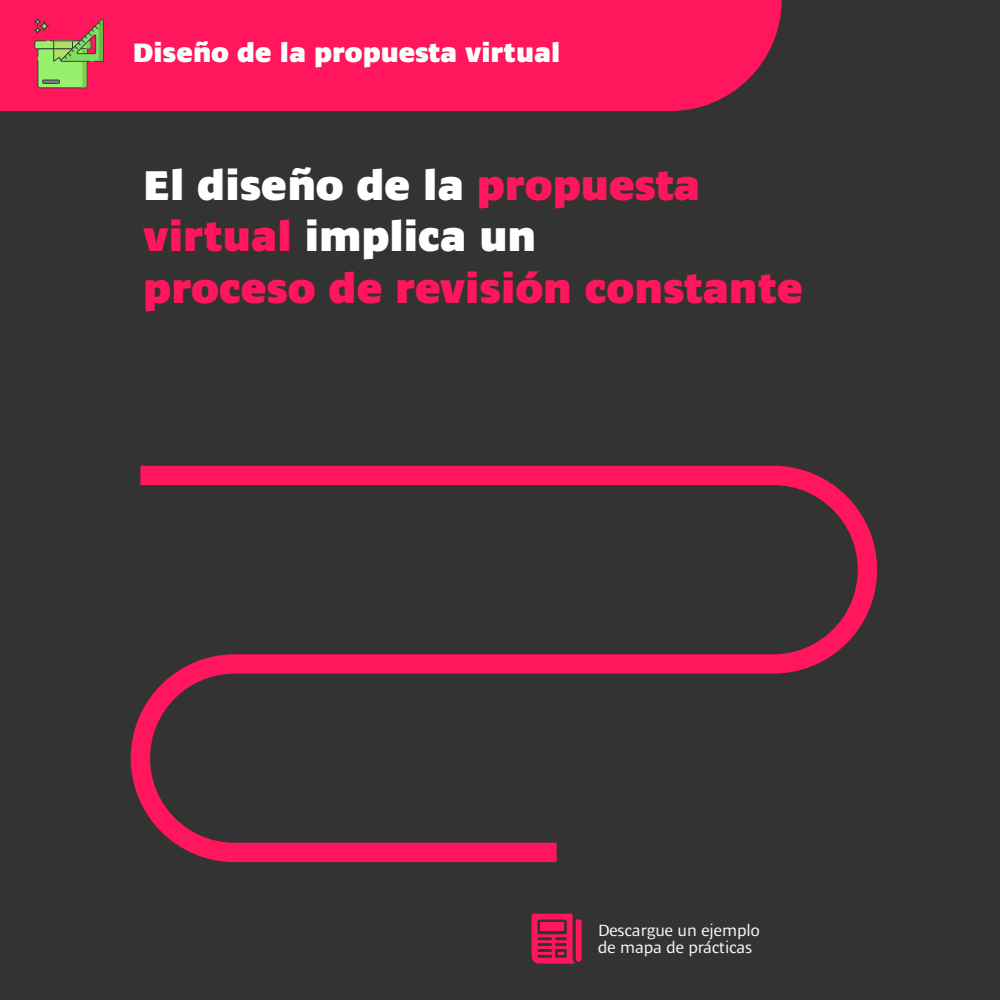
<style>
.page{position:relative;width:1000px;height:1000px;background:#333}
.page>*{position:absolute;margin:0;border:0;box-sizing:border-box;transform-origin:0 0}
.t1{font:800 42.6px/51.1px "Ardoise Std";color:#ff165d}
.t2{font:800 27.25px "Ardoise Std";color:#fff}
.t3{font:16.6px/17.2px "Ardoise Std";color:#f2f2f2}
.s1{color:#fff}
</style>
<div class="page">
<div style="left:0;top:0;width:782px;height:111px;background:#ff165d"></div>
<svg style="left:34px;top:19px;width:70px;height:69px;background:#ae855c"></svg>
<p class="t2" style="left:133px;top:37px;width:429px">Diseño de la propuesta virtual</p>
<p class="t1" style="left:143px;top:160px;width:661px"><span class="s1">El diseño de la</span> propuesta virtual <span class="s1">implica un<br></span>proceso de revisión constante</p>
<p class="t3" style="left:598px;top:922px;width:163px">Descargue un ejemplo de mapa de prácticas</p>
</div>
